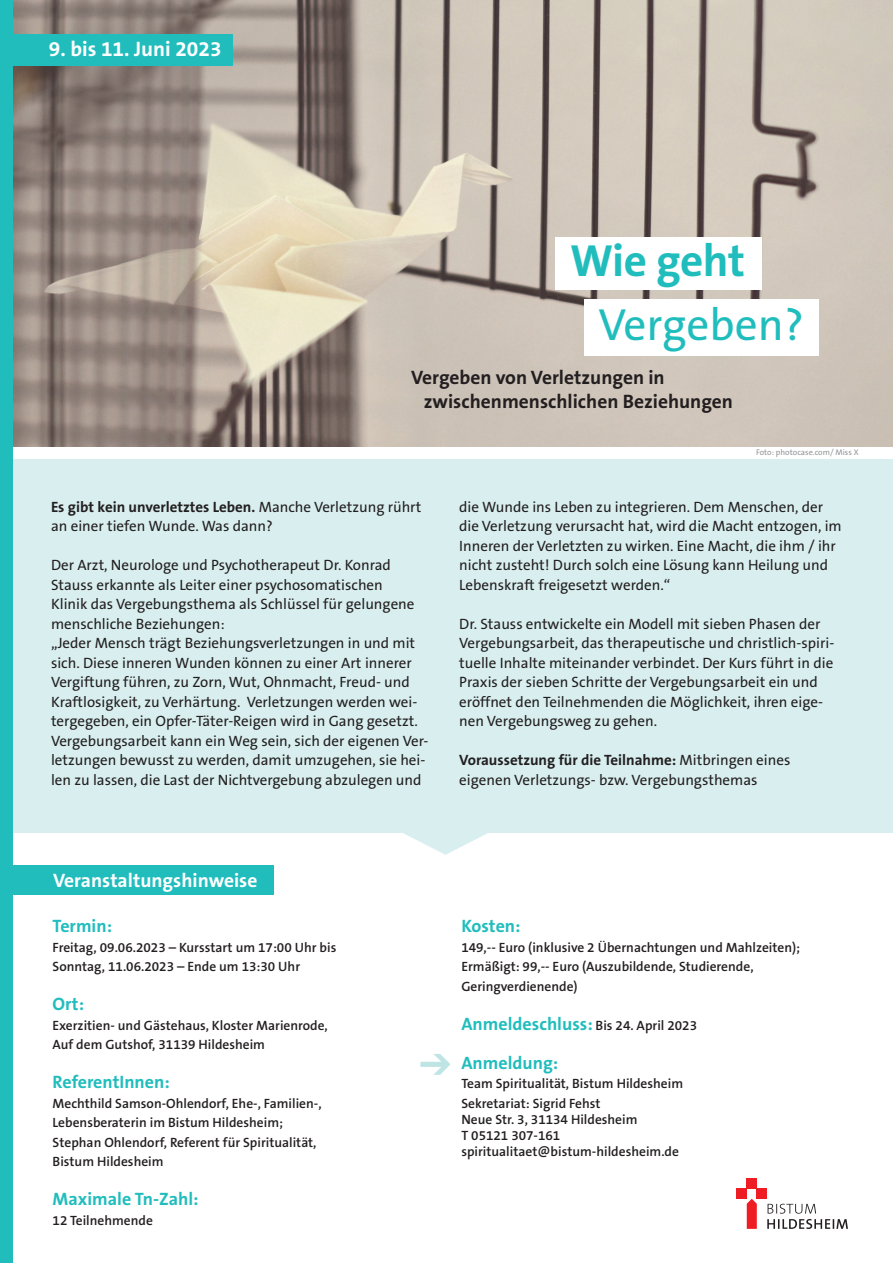
<style>
.page{position:relative;width:893px;height:1263px;background:#fff}
.page>*{position:absolute;margin:0;border:0;box-sizing:border-box;transform-origin:0 0}
.t1{font:45.3px "The Sans B5 Plain";color:#21bdbd}
.t2{font:700 45.3px "The Sans B7";letter-spacing:-.015em;color:#21bdbd}
.t3{font:700 21px "The Sans B7";color:#fff}
.t4{font:700 19.5px/24px "The Sans B7";color:#231f20}
.t5{font:700 19.5px "The Sans B7";color:#fff}
.t6{font:700 18px/39px "The Sans B7";color:#21bdbd}
.t7{font:15px/19.5px "The Sans B5 Plain";color:#231f20}
.t8{font:700 15px "The Sans B7";color:#231f20}
.t9{font:600 13.5px/19.5px "The Sans B6";color:#231f20}
.t10{font:8.25px "The Sans B5 Plain";color:#939598}
.s1{font-family:"The Sans B5 Plain";font-weight:400}
.s2{font-family:"The Sans B6";font-weight:600;font-size:13.5px;color:#231f20}
</style>
<div class="page">
<img style="left:13px;top:0;width:880px;height:446px">
<div style="left:0;top:459px;width:893px;height:373px;background:#d8eeef"></div>
<div style="left:0;top:0;width:13px;height:1263px;background:#21bdbd"></div>
<div style="left:0;top:865px;width:274px;height:30px;background:#21bdbd"></div>
<div style="left:747px;top:1178px;width:10px;height:11px;background:#ee1d23"></div>
<div style="left:757px;top:1189px;width:10px;height:10px;background:#ee1d23"></div>
<div style="left:737px;top:1189px;width:10px;height:10px;background:#ee1d23"></div>
<svg style="left:747px;top:1199px;width:10px;height:30px"></svg>
<svg style="left:767px;top:1204px;width:81px;height:25px"></svg>
<div style="left:0;top:34px;width:232px;height:32px;background:#21bdbd"></div>
<svg style="left:395px;top:832px;width:100px;height:23px"></svg>
<div style="left:555px;top:237px;width:207px;height:53px;background:#fff"></div>
<div style="left:585px;top:299px;width:234px;height:57px;background:#fff"></div>
<h2 class="t3" style="left:49px;top:38px;width:174px">9. bis 11. Juni 2023</h2>
<h1 class="t2" style="left:570px;top:236px;width:176px">Wie geht</h1>
<h1 class="t1" style="left:598px;top:301px;width:207px">Vergeben?</h1>
<h3 class="t4" style="left:424px;top:366px;width:311px;text-indent:-13px">Vergeben von Verletzungen in zwischenmenschlichen Beziehungen</h3>
<p class="t10" style="left:756px;top:447px;width:104px">Foto: photocase.com/ Miss X</p>
<p class="t8" style="left:51px;top:499px;width:372px">Es gibt kein unverletztes Leben. <span class="s1">Manche Verletzung rührt</span></p>
<p class="t7" style="left:51px;top:517px;width:223px">an einer tiefen Wunde. Was dann?</p>
<p class="t7" style="left:51px;top:556px;width:379px">Der Arzt, Neurologe und Psychotherapeut Dr. Konrad Stauss erkannte als Leiter einer psychosomatischen<br>Klinik das Vergebungsthema als Schlüssel für gelungene menschliche Beziehungen:<br>„Jeder Mensch trägt Beziehungsverletzungen in und mit sich. Diese inneren Wunden können zu einer Art innerer Vergiftung führen, zu Zorn, Wut, Ohnmacht, Freud- und Kraftlosigkeit, zu Verhärtung. Verletzungen werden wei&shy;tergegeben, ein Opfer-Täter-Reigen wird in Gang gesetzt.<br>Vergebungsarbeit kann ein Weg sein, sich der eigenen Ver&shy;letzungen bewusst zu werden, damit umzugehen, sie hei&shy;len zu lassen, die Last der Nichtvergebung abzulegen und</p>
<p class="t7" style="left:459px;top:497px;width:384px">die Wunde ins Leben zu integrieren. Dem Menschen, der die Verletzung verursacht hat, wird die Macht entzogen, im Inneren der Verletzten zu wirken. Eine Macht, die ihm / ihr nicht zusteht! Durch solch eine Lösung kann Heilung und Lebenskraft freigesetzt werden.“</p>
<p class="t7" style="left:459px;top:614px;width:377px">Dr. Stauss entwickelte ein Modell mit sieben Phasen der Vergebungsarbeit, das therapeutische und christlich-spiri&shy;tuelle Inhalte miteinander verbindet. Der Kurs führt in die Praxis der sieben Schritte der Vergebungsarbeit ein und eröffnet den Teilnehmenden die Möglichkeit, ihren eige&shy;nen Vergebungsweg zu gehen.</p>
<p class="t8" style="left:459px;top:752px;width:333px">Voraussetzung für die Teilnahme: <span class="s1">Mitbringen eines</span></p>
<p class="t7" style="left:459px;top:770px;width:300px">eigenen Verletzungs- bzw. Vergebungsthemas</p>
<h3 class="t5" style="left:53px;top:870px;width:206px">Veranstaltungshinweise</h3>
<p class="t6" style="left:53px;top:907px;width:61px">Termin:</p>
<p class="t9" style="left:53px;top:938px;width:285px">Freitag, 09.06.2023 – Kursstart um 17:00 Uhr bis<br>Sonntag, 11.06.2023 – Ende um 13:30 Uhr</p>
<p class="t6" style="left:53px;top:985px;width:33px">Ort:</p>
<p class="t9" style="left:53px;top:1016px;width:277px">Exerzitien- und Gästehaus, Kloster Marienrode,<br>Auf dem Gutshof, 31139 Hildesheim</p>
<p class="t6" style="left:53px;top:1063px;width:119px">ReferentInnen:</p>
<p class="t9" style="left:53px;top:1094px;width:270px">Mechthild Samson-Ohlendorf, Ehe-, Familien-, Lebensberaterin im Bistum Hildesheim; Stephan Ohlendorf, Referent für Spiritualität, Bistum Hildesheim</p>
<p class="t6" style="left:53px;top:1180px;width:147px">Maximale Tn-Zahl:</p>
<p class="t9" style="left:53px;top:1211px;width:102px">12 Teilnehmende</p>
<p class="t6" style="left:461px;top:907px;width:61px">Kosten:</p>
<p class="t9" style="left:461px;top:938px;width:340px">149,-- Euro (inklusive 2 Übernachtungen und Mahlzeiten);<br>Ermäßigt: 99,-- Euro (Auszubildende, Studierende,<br>Geringverdienende)</p>
<p class="t6" style="left:461px;top:1004px;width:237px">Anmeldeschluss: <span class="s2">Bis 24. April 2023<br></span>Anmeldung:</p>
<p class="t9" style="left:461px;top:1074px;width:223px">Team Spiritualität, Bistum Hildesheim<br>Sekretariat: Sigrid Fehst</p>
<p class="t9" style="left:461px;top:1111px;width:219px;line-height:16.2px">Neue Str. 3, 31134 Hildesheim<br>T 05121 307-161 spiritualitaet@bistum-hildesheim.de</p>
</div>
